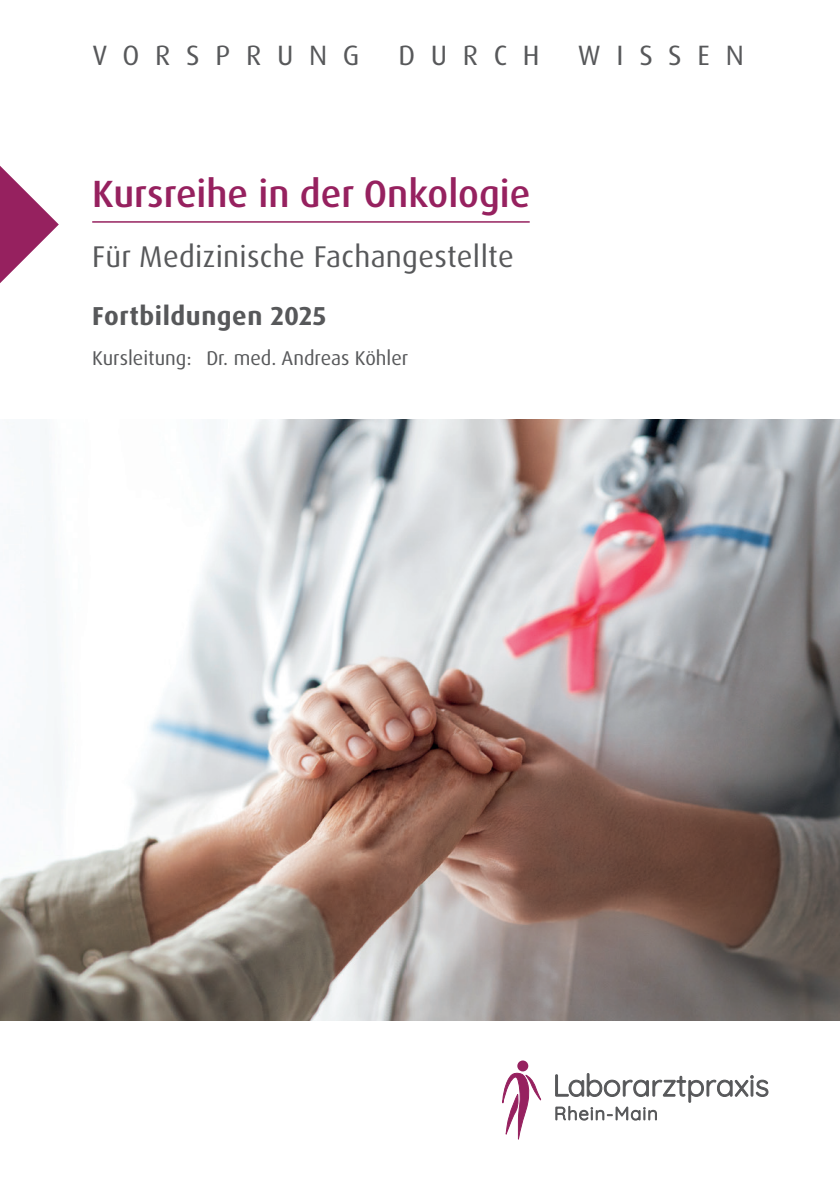
<style>
.page{position:relative;width:840px;height:1191px;background:#fff}
.page>*{position:absolute;margin:0;border:0;box-sizing:border-box;transform-origin:0 0}
.t1{font:500 38px "Dax Pro";color:#96215f}
.t2{font:30px "Dax Pro";letter-spacing:.01em;color:#57585a}
.t3{font:28px "Dax Pro";letter-spacing:.56em;color:#57585a}
.t4{font:700 26px "Dax Pro";letter-spacing:.02em;color:#57585a}
.t5{font:20px "Dax Pro";color:#57585a}
</style>
<div class="page">
<img style="left:0;top:420px;width:839px;height:600px">
<svg style="left:555px;top:1073px;width:212px;height:47px"></svg>
<div style="left:517px;top:1060px;width:11px;height:11px;background:#96215f;border-radius:50%"></div>
<svg style="left:502px;top:1072px;width:38px;height:67px"></svg>
<hr style="left:92px;top:221px;width:437px;height:2px;background:#96215f">
<svg style="left:0;top:166px;width:59px;height:117px"></svg>
<p class="t3" style="left:92px;top:37px;width:268px">VORSPRUNG</p>
<p class="t3" style="left:398px;top:37px;width:142px">DURCH</p>
<p class="t3" style="left:577px;top:37px;width:167px">WISSEN</p>
<p class="t1" style="left:92px;top:169px;width:439px">Kursreihe in der Onkologie</p>
<p class="t2" style="left:92px;top:237px;width:423px">Für Medizinische Fachangestellte</p>
<p class="t4" style="left:92px;top:299px;width:235px">Fortbildungen 2025</p>
<p class="t5" style="left:92px;top:345px;width:317px">Kursleitung: Dr. med. Andreas Köhler</p>
</div>
